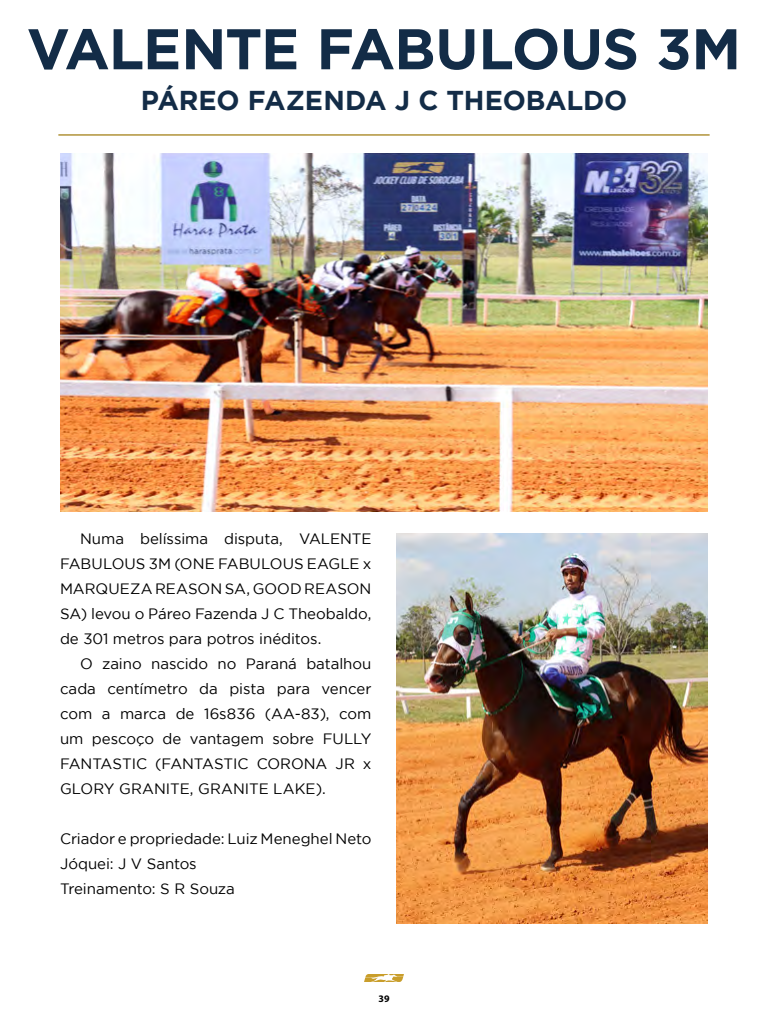
<style>
.page{position:relative;width:768px;height:1024px;background:#fff}
.page>*{position:absolute;margin:0;border:0;box-sizing:border-box;transform-origin:0 0}
.t1{font:700 57.2px "Gotham";letter-spacing:-.015em;color:#132c47}
.t2{font:700 27.2px "Gotham";letter-spacing:-.005em;color:#132c47}
.t3{font:15px/25px "Gotham";color:#000;text-align:justify}
.t4{font:700 10px "Myriad Pro";color:#000}
</style>
<div class="page">
<svg style="left:364px;top:974px;width:40px;height:8px"></svg>
<img style="left:60px;top:153px;width:648px;height:359px">
<img style="left:396px;top:533px;width:312px;height:391px">
<hr style="left:58px;top:134px;width:652px;height:2px;background:#ad8e30">
<h1 class="t1" style="left:27px;top:16px;width:716px">VALENTE FABULOUS 3M</h1>
<h2 class="t2" style="left:141px;top:85px;width:488px">PÁREO FAZENDA J C THEOBALDO</h2>
<p class="t3" style="left:60px;top:526px;width:313px;text-indent:20px">Numa belíssima disputa, VALENTE FABULOUS 3M (ONE FABULOUS EAGLE x MARQUEZA REASON SA, GOOD REASON SA) levou o Páreo Fazenda J C Theobaldo, de 301 metros para potros inéditos.</p>
<p class="t3" style="left:60px;top:651px;width:313px;text-indent:20px">O zaino nascido no Paraná batalhou cada centímetro da pista para vencer com a marca de 16s836 (AA-83), com um pescoço de vantagem sobre FULLY FANTASTIC (FANTASTIC CORONA JR x GLORY GRANITE, GRANITE LAKE).</p>
<p class="t3" style="left:60px;top:826px;width:313px;text-align:left">Criador e propriedade: Luiz Meneghel Neto<br>Jóquei: J V Santos<br>Treinamento: S R Souza</p>
<p class="t4" style="left:378px;top:992px;width:13px">39</p>
</div>
